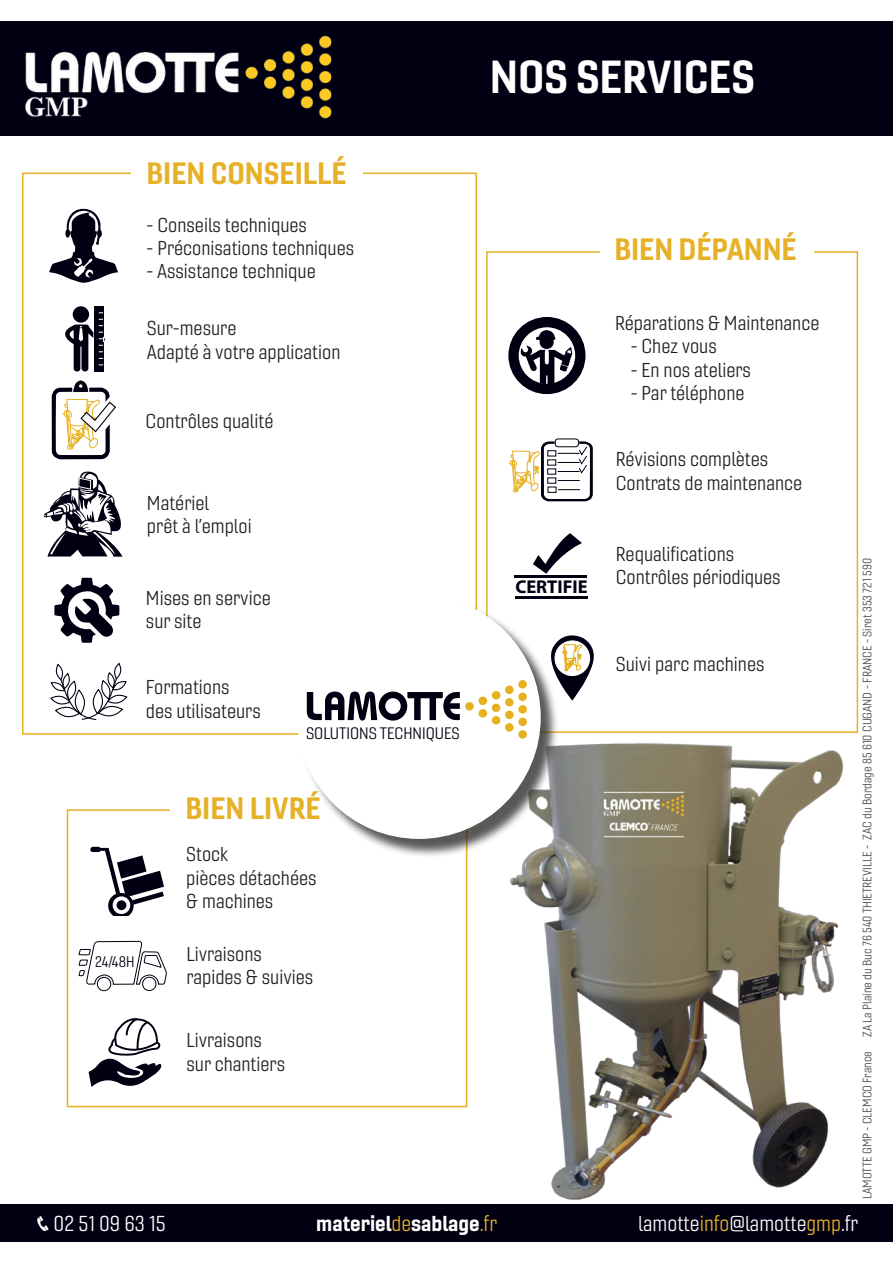
<style>
.page{position:relative;width:893px;height:1263px;background:#fff}
.page>*{position:absolute;margin:0;border:0;box-sizing:border-box;transform-origin:0 0}
.t1{font:45px "Gineso Nor Bol";color:#fff}
.t2{font:30px "Gineso Nor Bol";color:#e6b127}
.t3{font:21px "Gineso Nor Boo";color:#fff}
.t4{font:21px "Gineso Nor Bol";color:#fff}
.t5{font:19.5px "Gineso Nor Boo";color:#231f20}
.t6{font:700 18.6px "Myriad Pro";color:#000012}
.t7{font:16.05px "Gineso Nor Boo";color:#000012}
.t8{font:14.85px "Gineso Nor Boo";color:#000012}
.t9{font:12px "Gineso Nor Boo";color:#464748}
.s1{font-family:"Gineso Nor Boo";color:#e6b127}
.s2{color:#e6b127}
</style>
<div class="page">
<div style="left:0;top:1204px;width:893px;height:38px;background:#000012"></div>
<div style="left:0;top:21px;width:893px;height:115px;background:#000012"></div>
<div style="left:67px;top:809px;width:400px;height:298px;border:2px solid #e6b127"></div>
<svg style="left:50px;top:663px;width:77px;height:57px"></svg>
<svg style="left:49px;top:209px;width:69px;height:74px"></svg>
<svg style="left:65px;top:324px;width:28px;height:48px"></svg>
<div style="left:73px;top:306px;width:16px;height:17px;background:#000012;border-radius:50%"></div>
<div style="left:94px;top:306px;width:9px;height:66px;background:#000012"></div>
<svg style="left:99px;top:313px;width:4px;height:13px"></svg>
<svg style="left:99px;top:332px;width:7px;height:14px"></svg>
<svg style="left:99px;top:352px;width:4px;height:7px"></svg>
<svg style="left:52px;top:380px;width:64px;height:79px"></svg>
<svg style="left:43px;top:471px;width:79px;height:86px"></svg>
<svg style="left:54px;top:578px;width:65px;height:65px"></svg>
<svg style="left:90px;top:847px;width:74px;height:68px"></svg>
<div style="left:113px;top:896px;width:17px;height:18px;border:4px solid #fff;border-radius:50%"></div>
<svg style="left:78px;top:941px;width:89px;height:44px"></svg>
<div style="left:97px;top:977px;width:14px;height:14px;border:1px solid #000012;border-radius:50%"></div>
<div style="left:142px;top:977px;width:14px;height:14px;border:1px solid #000012;border-radius:50%"></div>
<svg style="left:89px;top:1018px;width:73px;height:69px"></svg>
<div style="left:508px;top:317px;width:77px;height:77px;border:10px solid #000012;border-radius:50%"></div>
<svg style="left:520px;top:330px;width:52px;height:55px"></svg>
<svg style="left:509px;top:438px;width:84px;height:63px"></svg>
<svg style="left:533px;top:533px;width:49px;height:41px"></svg>
<hr style="left:515px;top:575px;width:72px;height:2px;background:#000012">
<hr style="left:515px;top:597px;width:72px;height:2px;background:#000012">
<hr style="left:515px;top:577px;width:72px;height:1px;background:#000012">
<hr style="left:515px;top:596px;width:72px;height:1px;background:#000012">
<svg style="left:559px;top:635px;width:35px;height:66px"></svg>
<img style="left:510px;top:730px;width:348px;height:470px">
<img style="left:25px;top:35px;width:307px;height:84px">
<div style="left:170px;top:797px;width:171px;height:22px;background:#fff"></div>
<div style="left:299px;top:598px;width:260px;height:259px;background:#231f20;opacity:.75"></div>
<div style="left:297px;top:595px;width:244px;height:244px;background:#fff;border-radius:50%"></div>
<svg style="left:307px;top:691px;width:153px;height:29px"></svg>
<div style="left:465px;top:702px;width:9px;height:8px;background:#e6b120;border-radius:50%"></div>
<div style="left:478px;top:696px;width:9px;height:9px;background:#e6b120;border-radius:50%"></div>
<div style="left:478px;top:709px;width:9px;height:8px;background:#e6b120;border-radius:50%"></div>
<div style="left:492px;top:691px;width:8px;height:8px;background:#e6b120;border-radius:50%"></div>
<div style="left:492px;top:703px;width:8px;height:9px;background:#e6b120;border-radius:50%"></div>
<div style="left:492px;top:716px;width:8px;height:9px;background:#e6b120;border-radius:50%"></div>
<div style="left:505px;top:685px;width:9px;height:9px;background:#e6b120;border-radius:50%"></div>
<div style="left:505px;top:698px;width:9px;height:8px;background:#e6b120;border-radius:50%"></div>
<div style="left:505px;top:711px;width:9px;height:8px;background:#e6b120;border-radius:50%"></div>
<div style="left:505px;top:723px;width:9px;height:9px;background:#e6b120;border-radius:50%"></div>
<div style="left:518px;top:680px;width:9px;height:8px;background:#e6b120;border-radius:50%"></div>
<div style="left:518px;top:692px;width:9px;height:9px;background:#e6b120;border-radius:50%"></div>
<div style="left:518px;top:705px;width:9px;height:8px;background:#e6b120;border-radius:50%"></div>
<div style="left:518px;top:718px;width:9px;height:8px;background:#e6b120;border-radius:50%"></div>
<div style="left:518px;top:730px;width:9px;height:9px;background:#e6b120;border-radius:50%"></div>
<svg style="left:37px;top:1216px;width:12px;height:15px"></svg>
<p class="t2" style="left:146px;top:154px;width:201px">BIEN CONSEILLÉ</p>
<p class="t5" style="left:147px;top:213px;width:162px">- Conseils techniques</p>
<p class="t5" style="left:147px;top:236px;width:209px">- Préconisations techniques</p>
<p class="t5" style="left:147px;top:260px;width:171px">- Assistance technique</p>
<p class="t5" style="left:147px;top:317px;width:91px">Sur-mesure</p>
<p class="t5" style="left:147px;top:340px;width:195px">Adapté à votre application</p>
<p class="t5" style="left:146px;top:409px;width:129px">Contrôles qualité</p>
<p class="t5" style="left:147px;top:491px;width:64px">Matériel</p>
<p class="t5" style="left:147px;top:515px;width:106px">prêt à l’emploi</p>
<p class="t5" style="left:146px;top:586px;width:126px">Mises en service</p>
<p class="t5" style="left:146px;top:610px;width:57px">sur site</p>
<p class="t5" style="left:146px;top:675px;width:85px">Formations</p>
<p class="t5" style="left:146px;top:699px;width:116px">des utilisateurs</p>
<p class="t7" style="left:306px;top:723px;width:155px">SOLUTIONS TECHNIQUES</p>
<p class="t8" style="left:95px;top:953px;width:41px">24/48H</p>
<p class="t2" style="left:185px;top:789px;width:137px">BIEN LIVRÉ</p>
<p class="t5" style="left:186px;top:843px;width:44px">Stock</p>
<p class="t5" style="left:186px;top:866px;width:132px">pièces détachées</p>
<p class="t5" style="left:186px;top:889px;width:89px">&amp; machines</p>
<p class="t5" style="left:186px;top:942px;width:77px">Livraisons</p>
<p class="t5" style="left:186px;top:966px;width:128px">rapides &amp; suivies</p>
<p class="t5" style="left:186px;top:1029px;width:77px">Livraisons</p>
<p class="t5" style="left:186px;top:1052px;width:100px">sur chantiers</p>
<p class="t1" style="left:490px;top:48px;width:267px">NOS SERVICES</p>
<p class="t2" style="left:614px;top:230px;width:184px">BIEN DÉPANNÉ</p>
<p class="t5" style="left:615px;top:311px;width:206px">Réparations &amp; Maintenance</p>
<p class="t5" style="left:631px;top:334px;width:88px">- Chez vous</p>
<p class="t5" style="left:631px;top:358px;width:122px">- En nos ateliers</p>
<p class="t5" style="left:631px;top:381px;width:115px">- Par téléphone</p>
<p class="t6" style="left:515px;top:575px;width:74px">CERTIFIE</p>
<p class="t5" style="left:616px;top:448px;width:154px">Révisions complètes</p>
<p class="t5" style="left:616px;top:471px;width:188px">Contrats de maintenance</p>
<p class="t5" style="left:616px;top:542px;width:120px">Requalifications</p>
<p class="t5" style="left:616px;top:565px;width:166px">Contrôles périodiques</p>
<p class="t5" style="left:616px;top:652px;width:150px">Suivi parc machines</p>
<p class="t9" style="left:860px;top:1199px;width:642px;rotate:-90deg">LAMOTTE GMP - CLEMCO France ZA La Plaine du Buc 76 540 THIETREVILLE - ZAC du Bordage 85 610 CUGAND - FRANCE - Siret 353 721 590</p>
<p class="t3" style="left:54px;top:1211px;width:113px">02 51 09 63 15</p>
<p class="t4" style="left:316px;top:1210px;width:182px">materiel<span class="s1">de</span>sablage<span class="s1">.fr</span></p>
<p class="t3" style="left:638px;top:1210px;width:221px">lamotte<span class="s2">info</span>@lamotte<span class="s2">gmp</span>.fr</p>
</div>
